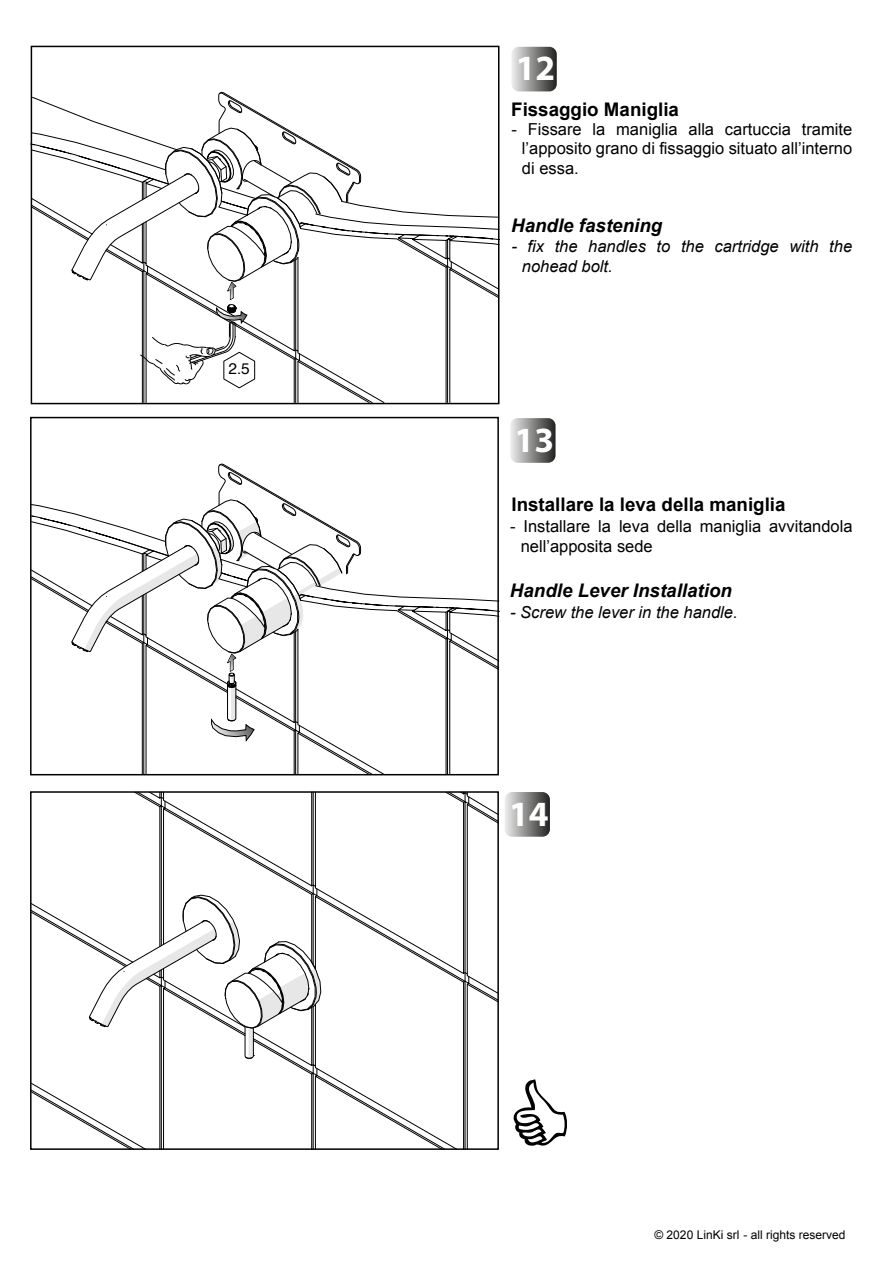
<style>
.page{position:relative;width:893px;height:1263px;background:#fff}
.page>*{position:absolute;margin:0;border:0;box-sizing:border-box;transform-origin:0 0}
.t1{font:700 35.55px "Myriad Pro";color:#fff}
.t2{font:700 18.75px "Arial";color:#000}
.t3{font:italic 700 18.75px "Arial";color:#000}
.t4{font:16.5px/19.8px "Arial";color:#000}
.t5{font:italic 16.5px/19.8px "Arial";color:#000}
.t6{font:15.45px "Helvetica";color:#000}
.t7{font:12px "Arial";color:#000}
</style>
<div class="page">
<svg style="left:513px;top:1079px;width:54px;height:67px"></svg>
<svg style="left:510px;top:418px;width:45px;height:45px;background:#8c8c8c"></svg>
<svg style="left:505px;top:792px;width:45px;height:45px;background:#8b8b8a"></svg>
<svg style="left:33px;top:794px;width:463px;height:353px"></svg>
<div style="left:30px;top:791px;width:469px;height:359px;border:2px solid #000"></div>
<svg style="left:30px;top:464px;width:470px;height:310px"></svg>
<svg style="left:512px;top:47px;width:45px;height:44px;background:#898989"></svg>
<svg style="left:30px;top:92px;width:470px;height:311px"></svg>
<p class="t6" style="left:228px;top:357px;width:23px">2.5</p>
<h1 class="t1" style="left:516px;top:45px;width:41px">12</h1>
<p class="t2" style="left:511px;top:97px;width:169px">Fissaggio Maniglia</p>
<p class="t4" style="left:522px;top:119px;width:332px;text-align:justify;text-indent:-10px">- Fissare la maniglia alla cartuccia tramite l’apposito grano di fissaggio situato all’interno di essa.</p>
<p class="t3" style="left:511px;top:213px;width:153px">Handle fastening</p>
<p class="t5" style="left:522px;top:237px;width:332px;text-indent:-10px">- fix the handles to the cartridge with the nohead bolt.</p>
<h1 class="t1" style="left:515px;top:417px;width:41px">13</h1>
<p class="t2" style="left:511px;top:492px;width:276px">Installare la leva della maniglia</p>
<p class="t4" style="left:521px;top:516px;width:333px;text-indent:-10px">- Installare la leva della maniglia avvitandola nell’apposita sede</p>
<p class="t3" style="left:510px;top:578px;width:223px">Handle Lever Installation</p>
<p class="t5" style="left:510px;top:602px;width:229px">- Screw the lever in the handle.</p>
<h1 class="t1" style="left:509px;top:790px;width:41px">14</h1>
<p class="t7" style="left:654px;top:1227px;width:192px">© 2020 LinKi srl - all rights reserved</p>
</div>
